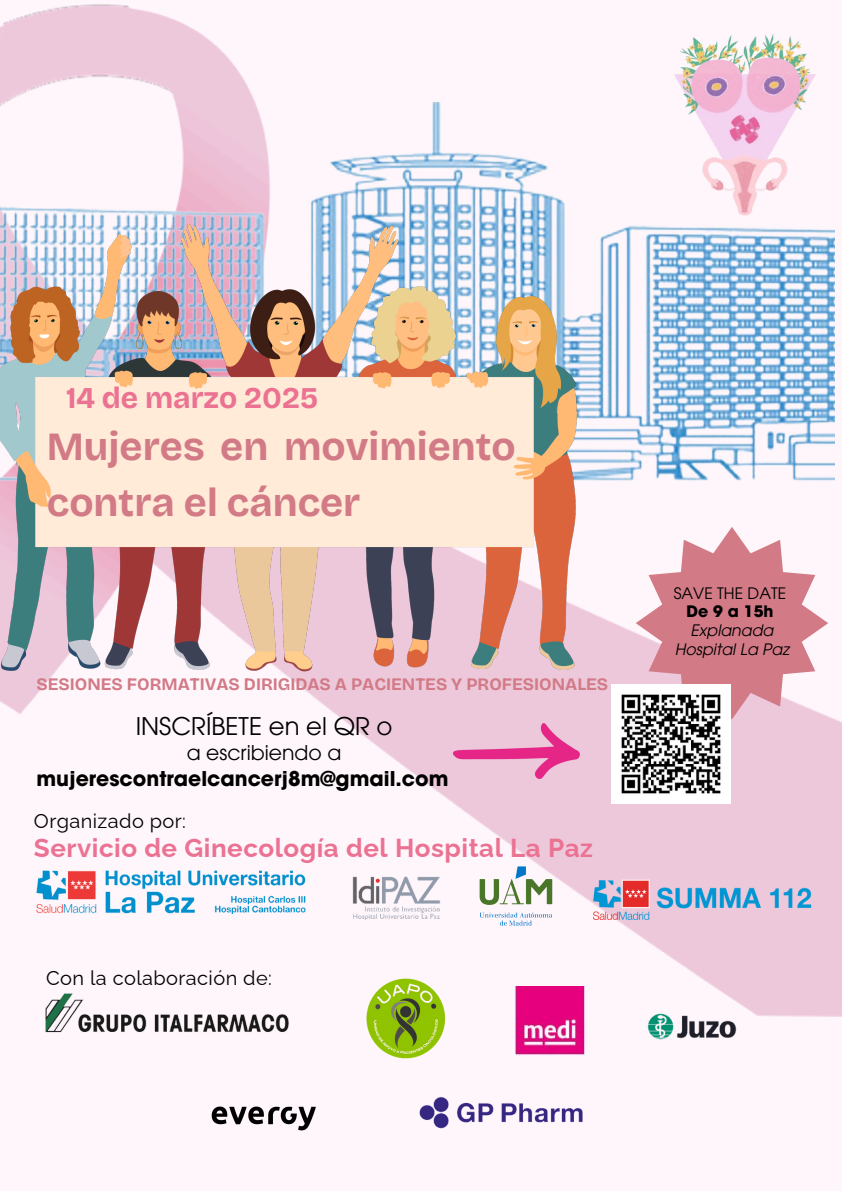
<style>
.page{position:relative;width:842px;height:1191px;background:#fff}
.page>*{position:absolute;margin:0;border:0;box-sizing:border-box;transform-origin:0 0}
.t1{font:700 40px/55.5px "Bricolage Grotesque";color:#d27b87}
.t2{font:700 30px "Bricolage Grotesque";color:#eb7292}
.t3{font:700 26px "Raleway";letter-spacing:.02em;color:#eb7292}
.t4{font:24.4px "ITC Avant Garde Pro";color:#000}
.t5{font:700 20.4px "ITC Avant Garde Pro";color:#000}
.t6{font:20.4px "ITC Avant Garde Pro";color:#000}
.t7{font:20px "Raleway";letter-spacing:.02em;color:#000}
.t8{font:700 17.5px "Bricolage Grotesque";color:#d27b87}
.t9{font:italic 15.8px/18.8px "ITC Avant Garde Pro";color:#000;text-align:center}
.t10{font:15.8px "ITC Avant Garde Pro";color:#000}
.t11{font:700 15.8px "ITC Avant Garde Pro";color:#000}
</style>
<div class="page">
<div style="left:0;top:0;width:842px;height:1190px;background:#fff6fb"></div>
<img style="left:0;top:672px;width:842px;height:345px">
<img style="left:0;top:4px;width:835px;height:477px">
<img style="left:0;top:219px;width:739px;height:453px">
<svg style="left:636px;top:526px;width:192px;height:193px"></svg>
<img style="left:19px;top:974px;width:306px;height:59px">
<img style="left:675px;top:34px;width:142px;height:186px">
<img style="left:360px;top:974px;width:91px;height:85px">
<img style="left:34px;top:870px;width:292px;height:43px">
<img style="left:339px;top:872px;width:105px;height:50px">
<img style="left:472px;top:851px;width:88px;height:89px">
<img style="left:593px;top:878px;width:224px;height:43px">
<img style="left:513px;top:986px;width:72px;height:69px">
<img style="left:623px;top:995px;width:137px;height:45px">
<img style="left:419px;top:1097px;width:164px;height:32px">
<img style="left:211px;top:1106px;width:105px;height:25px">
<img style="left:454px;top:723px;width:125px;height:55px">
<img style="left:612px;top:684px;width:118px;height:119px">
<p class="t2" style="left:66px;top:380px;width:254px">14 de marzo 2025</p>
<p class="t1" style="left:47px;top:419px;width:470px">Mujeres en movimiento contra el cáncer</p>
<p class="t8" style="left:37px;top:673px;width:573px">SESIONES FORMATIVAS DIRIGIDAS A PACIENTES Y PROFESIONALES</p>
<h2 class="t4" style="left:136px;top:717px;width:258px">INSCRÍBETE en el QR o</h2>
<p class="t6" style="left:187px;top:744px;width:156px">a escribiendo a</p>
<p class="t5" style="left:37px;top:770px;width:413px">mujerescontraelcancerj8m@gmail.com</p>
<p class="t7" style="left:34px;top:809px;width:154px">Organizado por:</p>
<h1 class="t3" style="left:34px;top:832px;width:561px">Servicio de Ginecología del Hospital La Paz</h1>
<p class="t7" style="left:46px;top:966px;width:227px">Con la colaboración de:</p>
<p class="t10" style="left:674px;top:587px;width:114px">SAVE THE DATE</p>
<h4 class="t11" style="left:686px;top:605px;width:89px">De 9 a 15h</h4>
<h6 class="t9" style="left:675px;top:622px;width:116px">Explanada<br>Hospital La Paz</h6>
</div>
